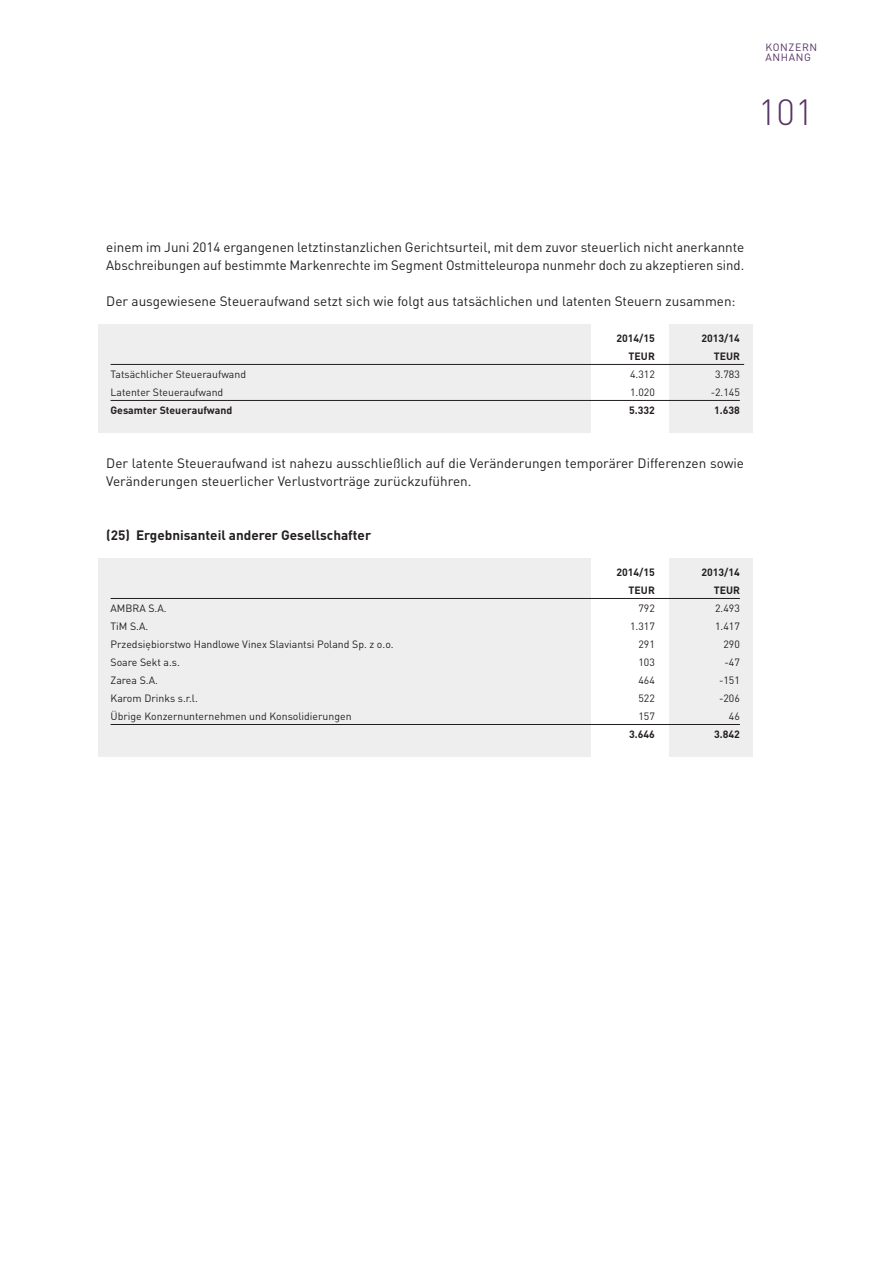
<style>
.page{position:relative;width:893px;height:1263px;background:#fff}
.page>*{position:absolute;margin:0;border:0;box-sizing:border-box;transform-origin:0 0}
.t1{font:300 36px "DIN Pro";color:#553263}
.t2{font:13.5px/18px "DIN Pro";color:#231f20}
.t3{font:700 13.5px "DIN Pro";color:#231f20}
.t4{font:10.5px "DIN Pro";color:#231f20}
.t5{font:700 10.5px "DIN Pro";color:#231f20}
.t6{font:10.5px/10.5px "DIN Pro";letter-spacing:.06em;color:#553263}
</style>
<div class="page">
<div style="left:98px;top:324px;width:655px;height:108px;background:#eeeeef"></div>
<div style="left:591px;top:324px;width:77px;height:108px;background:#fff"></div>
<div style="left:98px;top:558px;width:655px;height:198px;background:#eeeeef"></div>
<div style="left:591px;top:558px;width:77px;height:198px;background:#fff"></div>
<hr style="left:111px;top:364px;width:633px;height:1px;background:#231f20">
<hr style="left:111px;top:400px;width:629px;height:1px;background:#231f20">
<hr style="left:111px;top:598px;width:629px;height:1px;background:#231f20">
<hr style="left:111px;top:724px;width:629px;height:1px;background:#231f20">
<p class="t6" style="left:765px;top:41px;width:53px">KONZERN<br>ANHANG</p>
<h1 class="t1" style="left:758px;top:88px;width:57px">101</h1>
<p class="t2" style="left:106px;top:238px;width:640px">einem im Juni 2014 ergangenen letztinstanzlichen Gerichtsurteil, mit dem zuvor steuerlich nicht anerkannte<br>Abschreibungen auf bestimmte Markenrechte im Segment Ostmitteleuropa nunmehr doch zu akzeptieren sind.</p>
<p class="t2" style="left:106px;top:292px;width:631px">Der ausgewiesene Steueraufwand setzt sich wie folgt aus tatsächlichen und latenten Steuern zusammen:</p>
<p class="t5" style="left:616px;top:331px;width:40px">2014/15</p>
<p class="t5" style="left:701px;top:331px;width:40px">2013/14</p>
<p class="t5" style="left:629px;top:349px;width:28px">TEUR</p>
<p class="t5" style="left:714px;top:349px;width:28px">TEUR</p>
<p class="t4" style="left:111px;top:367px;width:137px">Tatsächlicher Steueraufwand</p>
<p class="t4" style="left:630px;top:367px;width:26px">4.312</p>
<p class="t4" style="left:715px;top:367px;width:26px">3.783</p>
<p class="t4" style="left:111px;top:385px;width:114px">Latenter Steueraufwand</p>
<p class="t4" style="left:630px;top:385px;width:26px">1.020</p>
<p class="t4" style="left:711px;top:385px;width:31px">-2.145</p>
<p class="t5" style="left:111px;top:403px;width:123px">Gesamter Steueraufwand</p>
<p class="t5" style="left:629px;top:403px;width:27px">5.332</p>
<p class="t5" style="left:714px;top:403px;width:27px">1.638</p>
<p class="t2" style="left:106px;top:454px;width:639px">Der latente Steueraufwand ist nahezu ausschließlich auf die Veränderungen temporärer Differenzen sowie<br>Veränderungen steuerlicher Verlustvorträge zurückzuführen.</p>
<p class="t3" style="left:106px;top:526px;width:266px">(25) Ergebnisanteil anderer Gesellschafter</p>
<p class="t5" style="left:616px;top:565px;width:40px">2014/15</p>
<p class="t5" style="left:701px;top:565px;width:40px">2013/14</p>
<p class="t5" style="left:629px;top:583px;width:28px">TEUR</p>
<p class="t5" style="left:714px;top:583px;width:28px">TEUR</p>
<p class="t4" style="left:111px;top:601px;width:58px">AMBRA S.A.</p>
<p class="t4" style="left:638px;top:601px;width:18px">792</p>
<p class="t4" style="left:715px;top:601px;width:26px">2.493</p>
<p class="t4" style="left:111px;top:619px;width:39px">TiM S.A.</p>
<p class="t4" style="left:630px;top:619px;width:26px">1.317</p>
<p class="t4" style="left:715px;top:619px;width:26px">1.417</p>
<p class="t4" style="left:111px;top:637px;width:285px">Przedsiębiorstwo Handlowe Vinex Slaviantsi Poland Sp. z o.o.</p>
<p class="t4" style="left:638px;top:637px;width:18px">291</p>
<p class="t4" style="left:723px;top:637px;width:18px">290</p>
<p class="t4" style="left:111px;top:655px;width:71px">Soare Sekt a.s.</p>
<p class="t4" style="left:638px;top:655px;width:18px">103</p>
<p class="t4" style="left:724px;top:655px;width:17px">-47</p>
<p class="t4" style="left:111px;top:673px;width:49px">Zarea S.A.</p>
<p class="t4" style="left:638px;top:673px;width:18px">464</p>
<p class="t4" style="left:719px;top:673px;width:22px">-151</p>
<p class="t4" style="left:111px;top:691px;width:89px">Karom Drinks s.r.l.</p>
<p class="t4" style="left:638px;top:691px;width:18px">522</p>
<p class="t4" style="left:719px;top:691px;width:22px">-206</p>
<p class="t4" style="left:111px;top:709px;width:243px">Übrige Konzernunternehmen und Konsolidierungen</p>
<p class="t4" style="left:638px;top:709px;width:18px">157</p>
<p class="t4" style="left:729px;top:709px;width:12px">46</p>
<p class="t5" style="left:629px;top:727px;width:27px">3.646</p>
<p class="t5" style="left:714px;top:727px;width:27px">3.842</p>
</div>
